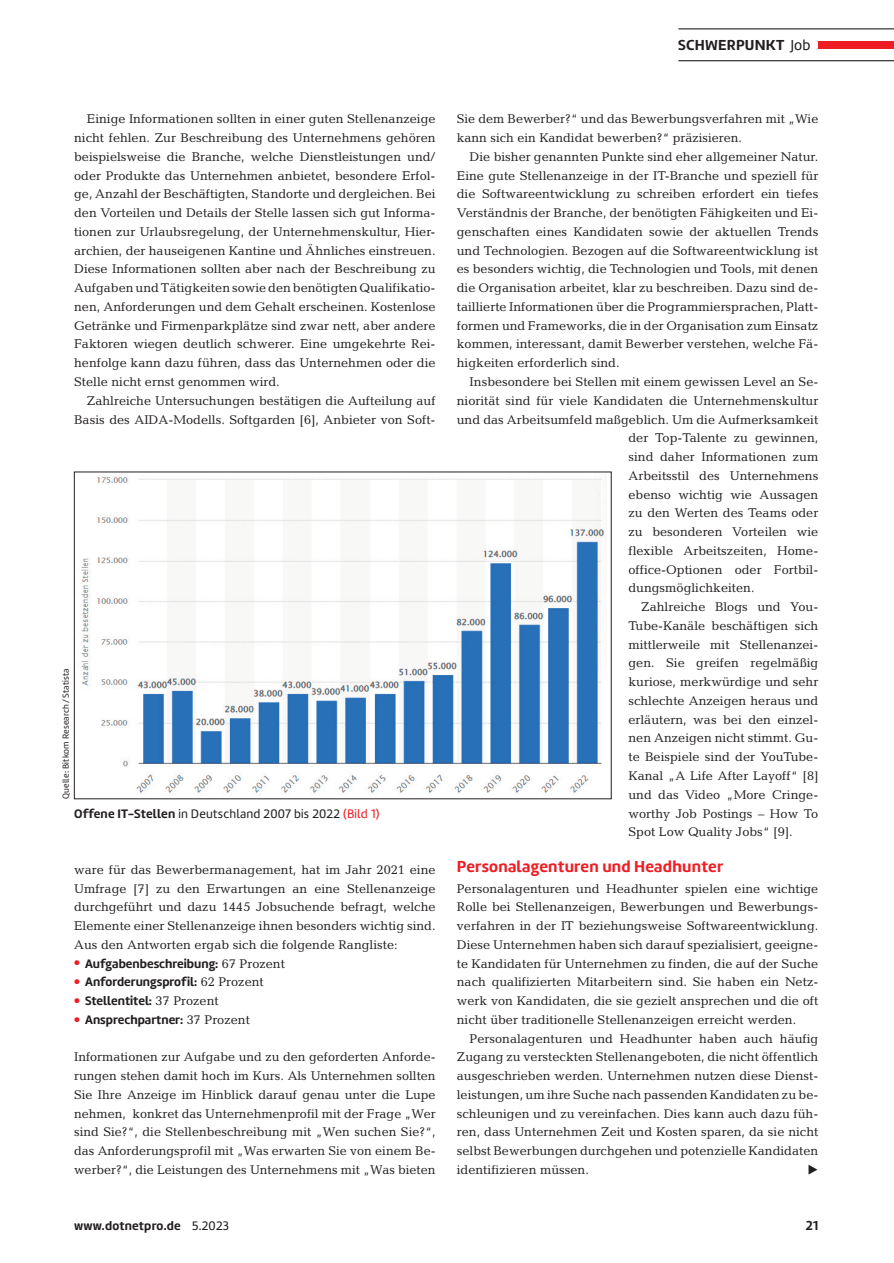
<style>
.page{position:relative;width:894px;height:1263px;background:#fff}
.page>*{position:absolute;margin:0;border:0;box-sizing:border-box;transform-origin:0 0}
.IR_00_fliesstext_hea{font:700 16.5px "Amelia";letter-spacing:.015em;color:#ee1d23}
.IR_40_seitenstrecke{font:700 15px "Amelia";letter-spacing:.015em;color:#231f20}
.IR_40_seitenstrecke-2{font:700 13.5px "Amelia";color:#231f20}
.t1{font:12.75px/18.8px "Candida Std";color:#231f20;text-align:justify}
.IR_40_seitenstrecke-3{font:700 12.75px "Amelia";color:#231f20}
.t2{font:12.75px "Amelia";letter-spacing:.015em;color:#231f20}
.IR_00_quelle{font:9px "Amelia";letter-spacing:.015em;color:#231f20}
.s1{font-weight:400}
.s2{font-weight:700}
.s3{color:#ee1d23}
.s4{font-family:"Candida Std";font-weight:400}
</style>
<div class="page">
<hr style="left:678px;top:28px;width:216px;height:1px;background:#231f20">
<hr style="left:678px;top:60px;width:216px;height:1px;background:#231f20">
<div style="left:818px;top:41px;width:76px;height:8px;background:#ee1d23"></div>
<img style="left:81px;top:477px;width:525px;height:318px">
<p class="IR_40_seitenstrecke" style="left:678px;top:36px;width:134px">SCHWERPUNKT <span class="s1">Job</span></p>
<p class="t1" style="left:74px;top:110px;width:363px;text-align:left;text-indent:13px">Einige Informationen sollten in einer guten Stellenanzeige nicht fehlen. Zur Beschreibung des Unternehmens gehören beispielsweise die Branche, welche Dienstleistungen und/ oder Produkte das Unternehmen anbietet, besondere Erfol&shy;ge, Anzahl der Beschäftigten, Standorte und dergleichen. Bei den Vorteilen und Details der Stelle lassen sich gut Informa&shy;tionen zur Urlaubsregelung, der Unternehmenskultur, Hier&shy;archien, der hauseigenen Kantine und Ähnliches einstreuen.<br>Diese Informationen sollten aber nach der Beschreibung zu Aufgaben und Tätigkeiten sowie den benötigten Qualifikatio&shy;nen, Anforderungen und dem Gehalt erscheinen. Kostenlose Getränke und Firmenparkplätze sind zwar nett, aber andere Faktoren wiegen deutlich schwerer. Eine umgekehrte Rei&shy;henfolge kann dazu führen, dass das Unternehmen oder die Stelle nicht ernst genommen wird.</p>
<p class="t1" style="left:74px;top:391px;width:363px;text-align:right">Zahlreiche Untersuchungen bestätigen die Aufteilung auf<br>Basis des AIDA-Modells. Softgarden [6], Anbieter von Soft-</p>
<p class="IR_00_quelle" style="left:61px;top:799px;width:132px;rotate:-90deg">Quelle: Bitkom Research / Statista</p>
<p class="t2" style="left:74px;top:805px;width:307px"><span class="s2">Offene IT-Stellen</span> in Deutschland 2007 bis 2022 <span class="s3">(Bild 1)</span></p>
<p class="t1" style="left:74px;top:860px;width:363px">ware für das Bewerbermanagement, hat im Jahr 2021 eine Umfrage [7] zu den Erwartungen an eine Stellenanzeige durchgeführt und dazu 1445 Jobsuchende befragt, welche Elemente einer Stellenanzeige ihnen besonders wichtig sind.<br>Aus den Antworten ergab sich die folgende Rangliste:</p>
<p class="IR_40_seitenstrecke-3" style="left:85px;top:955px;width:201px">Aufgabenbeschreibung: <span class="s4">67 Prozent</span></p>
<p class="IR_40_seitenstrecke-3" style="left:85px;top:974px;width:180px">Anforderungsprofil: <span class="s4">62 Prozent</span></p>
<p class="IR_40_seitenstrecke-3" style="left:85px;top:993px;width:135px">Stellentitel: <span class="s4">37 Prozent</span></p>
<p class="IR_40_seitenstrecke-3" style="left:85px;top:1011px;width:166px">Ansprechpartner: <span class="s4">37 Prozent</span></p>
<p class="t1" style="left:74px;top:1047px;width:363px">Informationen zur Aufgabe und zu den geforderten Anforde&shy;rungen stehen damit hoch im Kurs. Als Unternehmen sollten Sie Ihre Anzeige im Hinblick darauf genau unter die Lupe nehmen, konkret das Unternehmenprofil mit der Frage „Wer sind Sie?“, die Stellenbeschreibung mit „Wen suchen Sie?“, das Anforderungsprofil mit „Was erwarten Sie von einem Be&shy;werber?“, die Leistungen des Unternehmens mit „Was bieten</p>
<p class="t1" style="left:457px;top:110px;width:363px">Sie dem Bewerber?“ und das Bewerbungsverfahren mit „Wie kann sich ein Kandidat bewerben?“ präzisieren.</p>
<p class="t1" style="left:457px;top:147px;width:363px;text-indent:13px">Die bisher genannten Punkte sind eher allgemeiner Natur.<br>Eine gute Stellenanzeige in der IT-Branche und speziell für die Softwareentwicklung zu schreiben erfordert ein tiefes Verständnis der Branche, der benötigten Fähigkeiten und Ei&shy;genschaften eines Kandidaten sowie der aktuellen Trends und Technologien. Bezogen auf die Softwareentwicklung ist es besonders wichtig, die Technologien und Tools, mit denen die Organisation arbeitet, klar zu beschreiben. Dazu sind de&shy;taillierte Informationen über die Programmiersprachen, Platt&shy;formen und Frameworks, die in der Organisation zum Einsatz kommen, interessant, damit Bewerber verstehen, welche Fä&shy;higkeiten erforderlich sind.</p>
<p class="t1" style="left:470px;top:372px;width:350px">Insbesondere bei Stellen mit einem gewissen Level an Se-</p>
<p class="t1" style="left:457px;top:391px;width:363px">niorität sind für viele Kandidaten die Unternehmenskultur</p>
<p class="t1" style="left:457px;top:410px;width:363px">und das Arbeitsumfeld maßgeblich. Um die Aufmerksamkeit</p>
<p class="t1" style="left:628px;top:428px;width:191px">der Top-Talente zu gewinnen,</p>
<p class="t1" style="left:628px;top:447px;width:191px">sind daher Informationen zum</p>
<p class="t1" style="left:628px;top:466px;width:191px">Arbeitsstil des Unternehmens</p>
<p class="t1" style="left:628px;top:485px;width:191px">ebenso wichtig wie Aussagen</p>
<p class="t1" style="left:628px;top:503px;width:191px">zu den Werten des Teams oder</p>
<p class="t1" style="left:628px;top:522px;width:191px">zu besonderen Vorteilen wie</p>
<p class="t1" style="left:628px;top:541px;width:190px">flexible Arbeitszeiten, Home-</p>
<p class="t1" style="left:628px;top:560px;width:191px">office-Optionen oder Fortbil-</p>
<p class="t1" style="left:628px;top:578px;width:128px">dungsmöglichkeiten.</p>
<p class="t1" style="left:628px;top:597px;width:191px;text-align:left;text-indent:13px">Zahlreiche Blogs und You-<br>Tube-Kanäle beschäftigen sich mittlerweile mit Stellenanzei&shy;gen. Sie greifen regelmäßig kuriose, merkwürdige und sehr schlechte Anzeigen heraus und erläutern, was bei den einzel&shy;nen Anzeigen nicht stimmt. Gu&shy;te Beispiele sind der YouTube-<br>Kanal „A Life After Layoff“ [8] und das Video „More Cringe&shy;worthy Job Postings – How To<br>Spot Low Quality Jobs“ [9].</p>
<p class="IR_00_fliesstext_hea" style="left:457px;top:856px;width:268px">Personalagenturen und Headhunter</p>
<p class="t1" style="left:457px;top:878px;width:363px">Personalagenturen und Headhunter spielen eine wichtige Rolle bei Stellenanzeigen, Bewerbungen und Bewerbungs&shy;verfahren in der IT beziehungsweise Softwareentwicklung.<br>Diese Unternehmen haben sich darauf spezialisiert, geeigne&shy;te Kandidaten für Unternehmen zu finden, die auf der Suche nach qualifizierten Mitarbeitern sind. Sie haben ein Netz&shy;werk von Kandidaten, die sie gezielt ansprechen und die oft nicht über traditionelle Stellenanzeigen erreicht werden.</p>
<p class="t1" style="left:457px;top:1028px;width:363px;text-indent:13px">Personalagenturen und Headhunter haben auch häufig Zugang zu versteckten Stellenangeboten, die nicht öffentlich ausgeschrieben werden. Unternehmen nutzen diese Dienst&shy;leistungen, um ihre Suche nach passenden Kandidaten zu be&shy;schleunigen und zu vereinfachen. Dies kann auch dazu füh&shy;ren, dass Unternehmen Zeit und Kosten sparen, da sie nicht selbst Bewerbungen durchgehen und potenzielle Kandidaten identifizieren müssen.</p>
<p class="IR_40_seitenstrecke-3" style="left:74px;top:1218px;width:156px">www.dotnetpro.de <span class="s1">5.2023</span></p>
<p class="IR_40_seitenstrecke-2" style="left:806px;top:1217px;width:14px">21</p>
</div>
